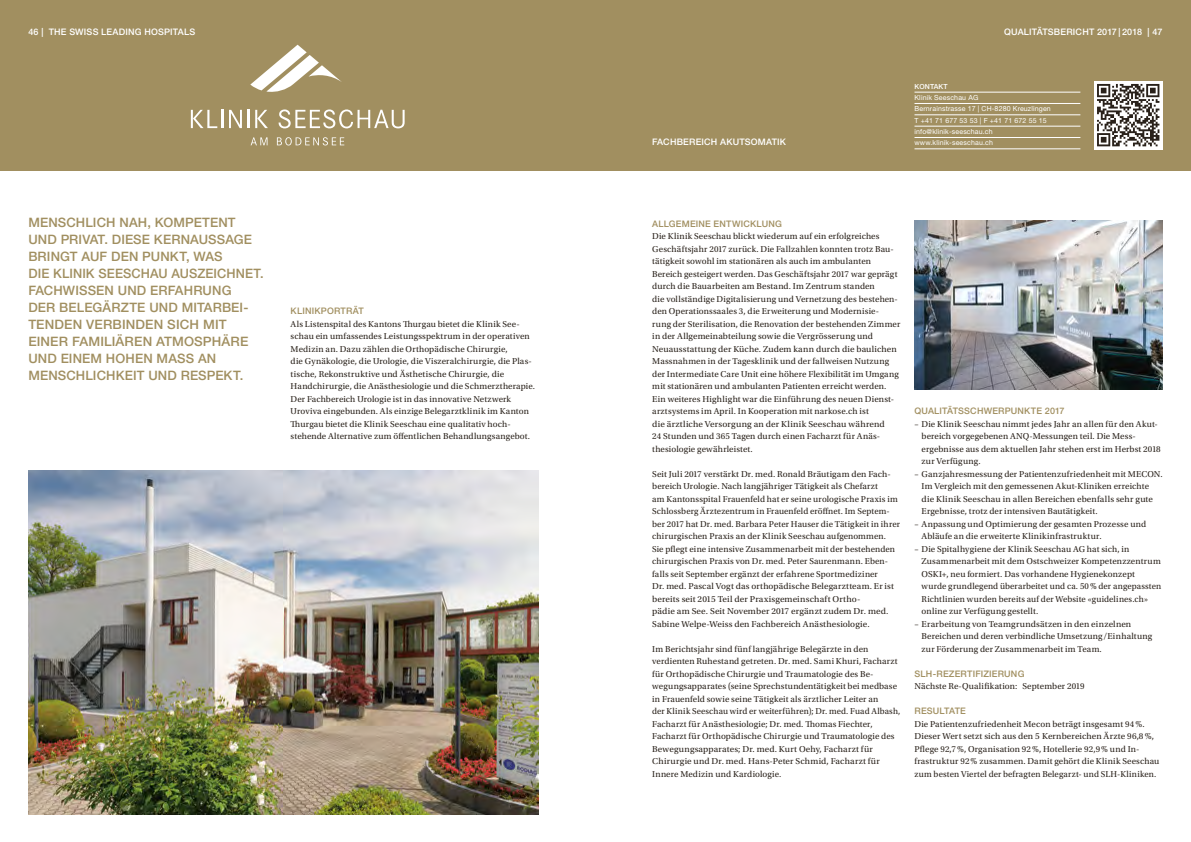
<style>
.page{position:relative;width:1191px;height:842px;background:#fff}
.page>*{position:absolute;margin:0;border:0;box-sizing:border-box;transform-origin:0 0}
.t1{font:500 13px/17px "Helvetica Neue LT Std";letter-spacing:.01em;color:#a18f60}
.t2{font:9px/12.5px "Utopia Std";letter-spacing:.015em;color:#29211a}
.t3{font:500 9px "Helvetica Neue LT Std";letter-spacing:.02em;color:#a18f60}
.t4{font:500 9px "Helvetica Neue LT Std";letter-spacing:.02em;color:#fff}
.t5{font:7px/11.3px "Helvetica Neue LT Std";letter-spacing:.02em;color:#fff}
.t6{font:500 7px "Helvetica Neue LT Std";letter-spacing:.02em;color:#fff}
</style>
<div class="page">
<div style="left:0;top:0;width:1191px;height:171px;background:#a18f60"></div>
<img style="left:914px;top:220px;width:248px;height:169px">
<img style="left:28px;top:471px;width:511px;height:343px">
<hr style="left:914px;top:148px;width:166px;height:1px;background:#fff">
<hr style="left:914px;top:137px;width:166px;height:1px;background:#fff">
<hr style="left:914px;top:126px;width:166px;height:1px;background:#fff">
<hr style="left:914px;top:115px;width:166px;height:1px;background:#fff">
<hr style="left:914px;top:103px;width:166px;height:1px;background:#fff">
<hr style="left:914px;top:92px;width:166px;height:1px;background:#fff">
<div style="left:1093px;top:81px;width:69px;height:68px;background:#fff"></div>
<svg style="left:1097px;top:84px;width:62px;height:62px"></svg>
<svg style="left:191px;top:110px;width:32px;height:18px"></svg>
<svg style="left:229px;top:110px;width:13px;height:18px"></svg>
<hr style="left:247px;top:110px;width:3px;height:18px;background:#fff">
<svg style="left:255px;top:110px;width:13px;height:18px"></svg>
<svg style="left:278px;top:109px;width:126px;height:19px"></svg>
<svg style="left:251px;top:137px;width:16px;height:8px"></svg>
<svg style="left:277px;top:137px;width:67px;height:8px"></svg>
<svg style="left:250px;top:45px;width:92px;height:47px"></svg>
<p class="t4" style="left:28px;top:26px;width:168px">46 | THE SWISS LEADING HOSPITALS</p>
<p class="t4" style="left:1004px;top:26px;width:160px">QUALITÄTSBERICHT 2017 | 2018 | 47</p>
<p class="t1" style="left:28px;top:214px;width:237px">MENSCHLICH NAH, KOMPETENT<br>UND PRIVAT. DIESE KERNAUSSAGE<br>BRINGT AUF DEN PUNKT, WAS<br>DIE KLINIK SEESCHAU AUSZEICHNET.<br>FACHWISSEN UND ERFAHRUNG<br>DER BELEGÄRZTE UND MITARBEI-<br>TENDEN VERBINDEN SICH MIT<br>EINER FAMILIÄREN ATMOSPHÄRE<br>UND EINEM HOHEN MASS AN<br>MENSCHLICHKEIT UND RESPEKT.</p>
<p class="t3" style="left:291px;top:306px;width:75px">KLINIKPORTRÄT</p>
<p class="t2" style="left:291px;top:318px;width:246px">Als Listenspital des Kantons Thurgau bietet die Klinik See&shy;schau ein umfassendes Leistungsspektrum in der operativen Medizin an. Dazu zählen die Orthopädische Chirurgie,<br>die Gynäkologie, die Urologie, die Viszeralchirurgie, die Plas&shy;tische, Rekonstruktive und Ästhetische Chirurgie, die Handchirurgie, die Anästhesiologie und die Schmerztherapie.<br>Der Fachbereich Urologie ist in das innovative Netzwerk Uroviva eingebunden. Als einzige Belegarztklinik im Kanton Thurgau bietet die Klinik Seeschau eine qualitativ hoch&shy;stehende Alternative zum öffentlichen Behandlungsangebot.</p>
<p class="t4" style="left:652px;top:137px;width:135px">FACHBEREICH AKUTSOMATIK</p>
<p class="t6" style="left:914px;top:82px;width:35px">KONTAKT</p>
<p class="t5" style="left:914px;top:92px;width:138px">Klinik Seeschau AG<br>Bernrainstrasse 17 | CH-8280 Kreuzlingen<br>T +41 71 677 53 53 | F +41 71 672 55 15 info@klinik-seeschau.ch www.klinik-seeschau.ch</p>
<p class="t3" style="left:652px;top:218px;width:131px">ALLGEMEINE ENTWICKLUNG</p>
<p class="t2" style="left:652px;top:230px;width:250px">Die Klinik Seeschau blickt wiederum auf ein erfolgreiches Geschäftsjahr 2017 zurück. Die Fallzahlen konnten trotz Bau&shy;tätigkeit sowohl im stationären als auch im ambulanten Bereich gesteigert werden. Das Geschäftsjahr 2017 war geprägt durch die Bauarbeiten am Bestand. Im Zentrum standen<br>die vollständige Digitalisierung und Vernetzung des bestehen&shy;den Operationssaales 3, die Erweiterung und Modernisie-<br>rung der Sterilisation, die Renovation der bestehenden Zimmer in der Allgemeinabteilung sowie die Vergrösserung und Neuausstattung der Küche. Zudem kann durch die baulichen Massnahmen in der Tagesklinik und der fallweisen Nutzung der Intermediate Care Unit eine höhere Flexibilität im Umgang mit stationären und ambulanten Patienten erreicht werden.<br>Ein weiteres Highlight war die Einführung des neuen Dienst&shy;arztsystems im April. In Kooperation mit narkose.ch ist<br>die ärztliche Versorgung an der Klinik Seeschau während<br>24 Stunden und 365 Tagen durch einen Facharzt für Anäs&shy;thesiologie gewährleistet.</p>
<p class="t2" style="left:652px;top:468px;width:249px">Seit Juli 2017 verstärkt Dr. med. Ronald Bräutigam den Fach&shy;bereich Urologie. Nach langjähriger Tätigkeit als Chefarzt<br>am Kantonsspital Frauenfeld hat er seine urologische Praxis im Schlossberg Ärztezentrum in Frauenfeld eröffnet. Im Septem&shy;ber 2017 hat Dr. med. Barbara Peter Hauser die Tätigkeit in ihrer chirurgischen Praxis an der Klinik Seeschau aufgenommen.<br>Sie pflegt eine intensive Zusammenarbeit mit der bestehenden chirurgischen Praxis von Dr. med. Peter Saurenmann. Eben&shy;falls seit September ergänzt der erfahrene Sportmediziner<br>Dr. med. Pascal Vogt das orthopädische Belegarztteam. Er ist bereits seit 2015 Teil der Praxisgemeinschaft Ortho-<br>pädie am See. Seit November 2017 ergänzt zudem Dr. med.<br>Sabine Welpe-Weiss den Fachbereich Anästhesiologie.</p>
<p class="t2" style="left:652px;top:643px;width:250px">Im Berichtsjahr sind fünf langjährige Belegärzte in den verdienten Ruhestand getreten. Dr. med. Sami Khuri, Facharzt für Orthopädische Chirurgie und Traumatologie des Be&shy;wegungsapparates (seine Sprechstundentätigkeit bei medbase in Frauenfeld sowie seine Tätigkeit als ärztlicher Leiter an<br>der Klinik Seeschau wird er weiterführen); Dr. med. Fuad Albash, Facharzt für Anästhesiologie; Dr. med. Thomas Fiechter, Facharzt für Orthopädische Chirurgie und Traumatologie des Bewegungsapparates; Dr. med. Kurt Oehy, Facharzt für Chirurgie und Dr. med. Hans-Peter Schmid, Facharzt für Innere Medizin und Kardiologie.</p>
<p class="t3" style="left:914px;top:406px;width:152px">QUALITÄTSSCHWERPUNKTE 2017</p>
<p class="t2" style="left:921px;top:418px;width:241px;text-indent:-7px">– Die Klinik Seeschau nimmt jedes Jahr an allen für den Akut&shy;bereich vorgegebenen ANQ-Messungen teil. Die Mess&shy;ergebnisse aus dem aktuellen Jahr stehen erst im Herbst 2018 zur Verfügung.</p>
<p class="t2" style="left:921px;top:468px;width:242px;text-indent:-7px">– Ganzjahresmessung der Patientenzufriedenheit mit MECON.<br>Im Vergleich mit den gemessenen Akut-Kliniken erreichte die Klinik Seeschau in allen Bereichen ebenfalls sehr gute Ergebnisse, trotz der intensiven Bautätigkeit.</p>
<p class="t2" style="left:921px;top:518px;width:226px;text-indent:-7px">– Anpassung und Optimierung der gesamten Prozesse und<br>Abläufe an die erweiterte Klinikinfrastruktur.</p>
<p class="t2" style="left:921px;top:543px;width:241px;text-indent:-7px">– Die Spitalhygiene der Klinik Seeschau AG hat sich, in Zusammenarbeit mit dem Ostschweizer Kompetenzzentrum OSKI+, neu formiert. Das vorhandene Hygienekonzept wurde grundlegend überarbeitet und ca. 50% der angepassten Richtlinien wurden bereits auf der Website «guidelines.ch» online zur Verfügung gestellt.</p>
<p class="t2" style="left:921px;top:618px;width:232px;text-indent:-7px">– Erarbeitung von Teamgrundsätzen in den einzelnen<br>Bereichen und deren verbindliche Umsetzung/Einhaltung zur Förderung der Zusammenarbeit im Team.</p>
<p class="t3" style="left:914px;top:668px;width:111px">SLH-REZERTIFIZIERUNG</p>
<p class="t2" style="left:914px;top:680px;width:172px">Nächste Re-Qualifikation: September 2019</p>
<p class="t3" style="left:914px;top:706px;width:53px">RESULTATE</p>
<p class="t2" style="left:914px;top:718px;width:246px">Die Patientenzufriedenheit Mecon beträgt insgesamt 94%.<br>Dieser Wert setzt sich aus den 5 Kernbereichen Ärzte 96,8%, Pflege 92,7%, Organisation 92%, Hotellerie 92,9% und In&shy;frastruktur 92% zusammen. Damit gehört die Klinik Seeschau zum besten Viertel der befragten Belegarzt- und SLH-Kliniken.</p>
</div>
